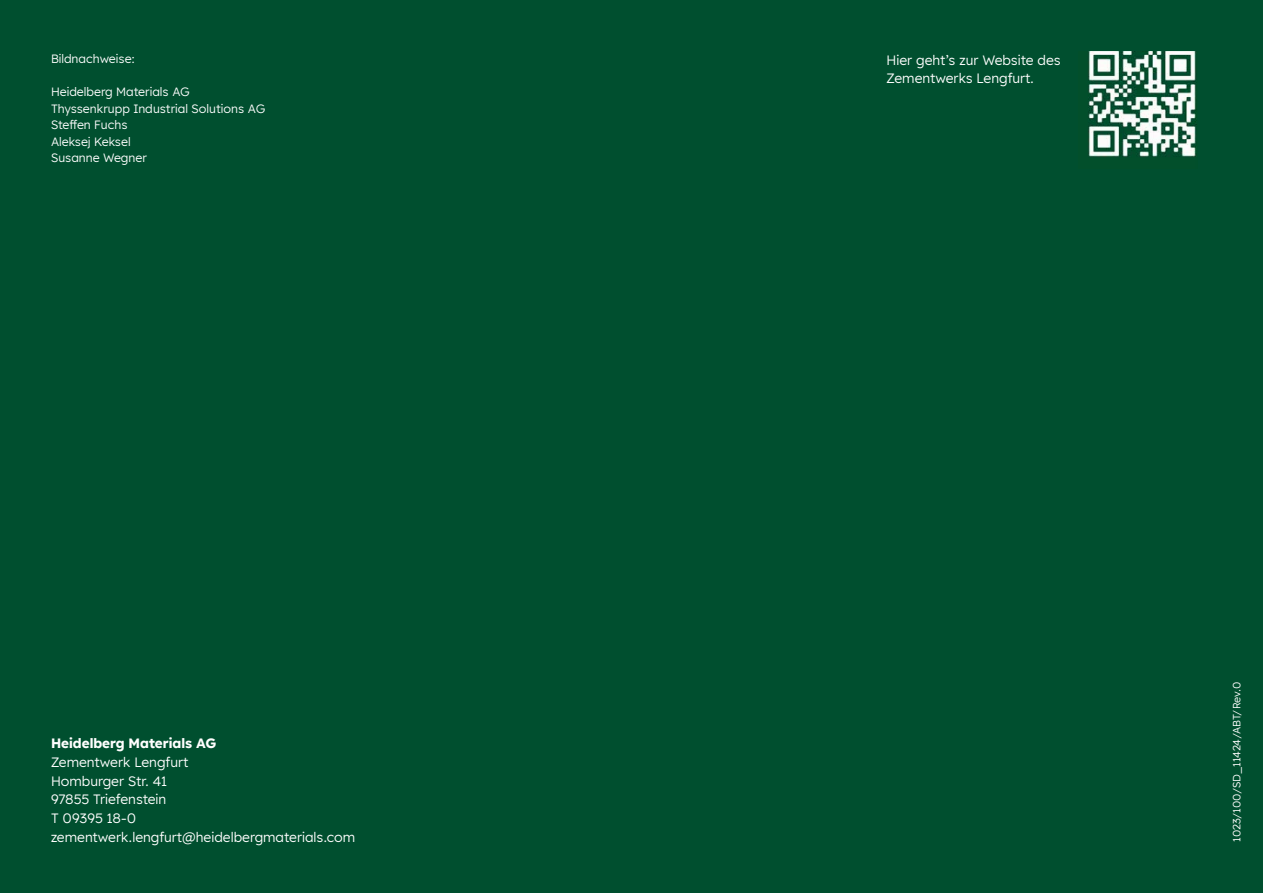
<style>
.page{position:relative;width:1263px;height:893px;background:#004f2f}
.page>*{position:absolute;margin:0;border:0;box-sizing:border-box;transform-origin:0 0}
.t1{font:13.5px/18.8px "Lexend HM";color:#fff}
.t2{font:700 13.5px "Lexend HM";color:#fff}
.t3{font:12px/16.5px "Lexend HM";color:#fff}
.t4{font:10.5px "Lexend HM";letter-spacing:-.005em;color:#fff}
</style>
<div class="page">
<img style="left:1088px;top:51px;width:109px;height:106px">
<p class="t3" style="left:51px;top:50px;width:86px">Bildnachweise:</p>
<p class="t3" style="left:51px;top:83px;width:216px">Heidelberg Materials AG<br>Thyssenkrupp Industrial Solutions AG<br>Steffen Fuchs<br>Aleksej Keksel<br>Susanne Wegner</p>
<p class="t2" style="left:51px;top:732px;width:167px">Heidelberg Materials AG</p>
<p class="t1" style="left:51px;top:752px;width:306px">Zementwerk Lengfurt<br>Homburger Str. 41<br>97855 Triefenstein<br>T 09395 18-0 zementwerk.lengfurt@heidelbergmaterials.com</p>
<p class="t1" style="left:887px;top:50px;width:176px">Hier geht’s zur Website des<br>Zementwerks Lengfurt.</p>
<p class="t4" style="left:1229px;top:842px;width:161px;rotate:-90deg">1023/100/SD_11424/ABT/Rev.0</p>
</div>
